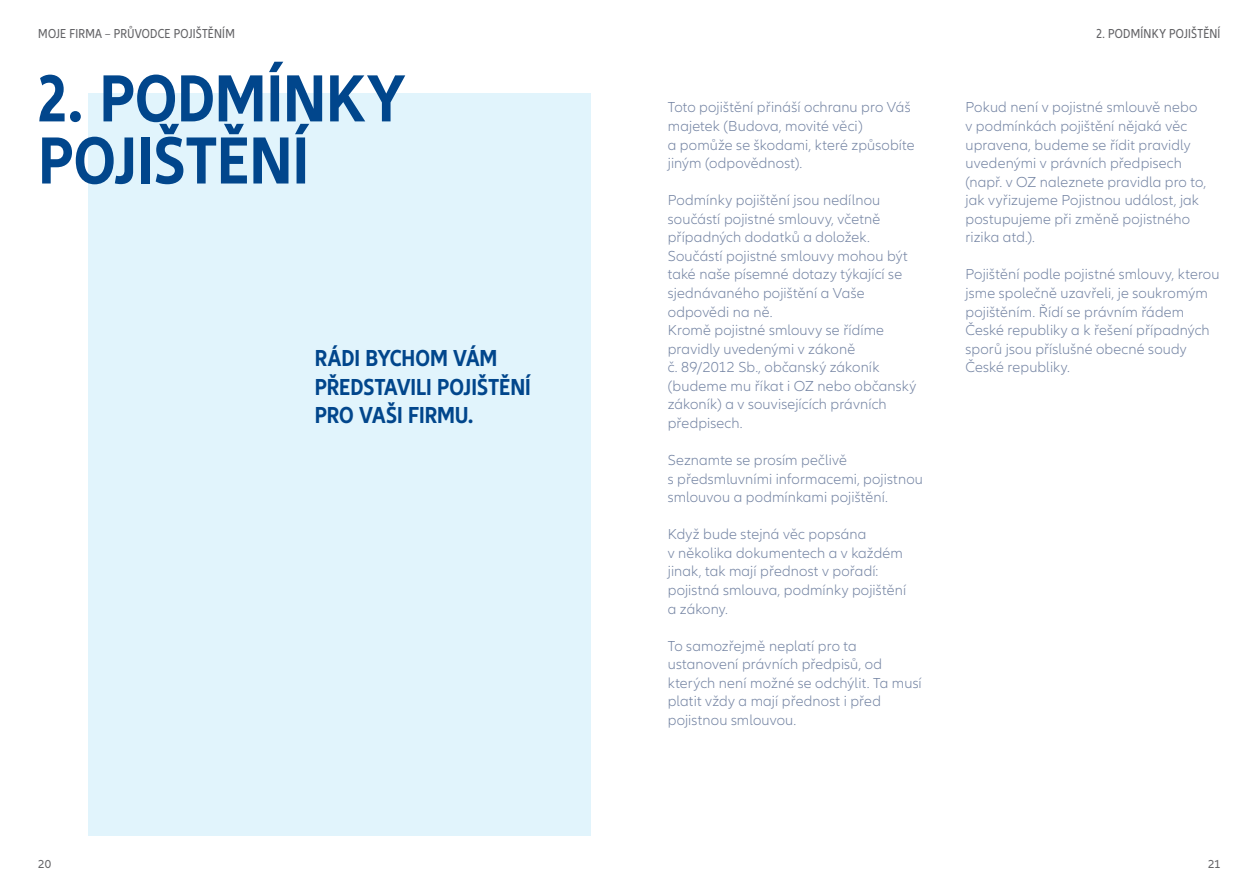
<style>
.page{position:relative;width:1259px;height:893px;background:#fff}
.page>*{position:absolute;margin:0;border:0;box-sizing:border-box;transform-origin:0 0}
.t1{font:700 condensed 69px/62.1px "Allianz Neo";color:#01468c}
.Intro_Caps_24pt{font:700 condensed 24px/28.5px "Allianz Neo";letter-spacing:-.005em;color:#01468c}
.text{font:300 15px/18.6px "Allianz Neo";letter-spacing:.01em;color:#7484a3}
.text-2{font:condensed 13.5px "Allianz Neo";letter-spacing:.02em;color:#636366}
.t2{font:12px "Allianz Neo";color:#636366}
</style>
<div class="page">
<div style="left:89px;top:94px;width:502px;height:742px;background:#e1f4fc"></div>
<p class="text-2" style="left:38px;top:26px;width:198px">MOJE FIRMA – PRŮVODCE POJIŠTĚNÍM</p>
<p class="t1" style="left:38px;top:69px;width:368px">2. PODMÍNKY<br>POJIŠTĚNÍ</p>
<p class="Intro_Caps_24pt" style="left:315px;top:345px;width:218px">RÁDI BYCHOM VÁM<br>PŘEDSTAVILI POJIŠTĚNÍ<br>PRO VAŠI FIRMU.</p>
<p class="text" style="left:668px;top:99px;width:248px">Toto pojištění přináší ochranu pro Váš majetek (Budova, movité věci)<br>a pomůže se škodami, které způsobíte jiným (odpovědnost).</p>
<p class="text" style="left:668px;top:191px;width:242px">Podmínky pojištění jsou nedílnou součástí pojistné smlouvy, včetně případných dodatků a doložek.<br>Součástí pojistné smlouvy mohou být také naše písemné dotazy týkající se sjednávaného pojištění a Vaše odpovědi na ně.</p>
<p class="text" style="left:668px;top:321px;width:250px">Kromě pojistné smlouvy se řídíme pravidly uvedenými v zákoně<br>č. 89/2012 Sb., občanský zákoník (budeme mu říkat i OZ nebo občanský zákoník) a v souvisejících právních předpisech.</p>
<p class="text" style="left:668px;top:451px;width:257px">Seznamte se prosím pečlivě<br>s předsmluvními informacemi, pojistnou smlouvou a podmínkami pojištění.</p>
<p class="text" style="left:668px;top:525px;width:240px">Když bude stejná věc popsána<br>v několika dokumentech a v každém jinak, tak mají přednost v pořadí: pojistná smlouva, podmínky pojištění a zákony.</p>
<p class="text" style="left:668px;top:637px;width:255px">To samozřejmě neplatí pro ta ustanovení právních předpisů, od kterých není možné se odchýlit. Ta musí platit vždy a mají přednost i před pojistnou smlouvou.</p>
<p class="text-2" style="left:1096px;top:26px;width:125px">2. PODMÍNKY POJIŠTĚNÍ</p>
<p class="text" style="left:965px;top:99px;width:242px">Pokud není v pojistné smlouvě nebo v podmínkách pojištění nějaká věc upravena, budeme se řídit pravidly uvedenými v právních předpisech (např. v OZ naleznete pravidla pro to, jak vyřizujeme Pojistnou událost, jak postupujeme při změně pojistného rizika atd.).</p>
<p class="text" style="left:965px;top:266px;width:256px">Pojištění podle pojistné smlouvy, kterou jsme společně uzavřeli, je soukromým pojištěním. Řídí se právním řádem České republiky a k řešení případných sporů jsou příslušné obecné soudy České republiky.</p>
<p class="t2" style="left:38px;top:857px;width:14px">20</p>
<p class="t2" style="left:1208px;top:857px;width:14px">21</p>
</div>
